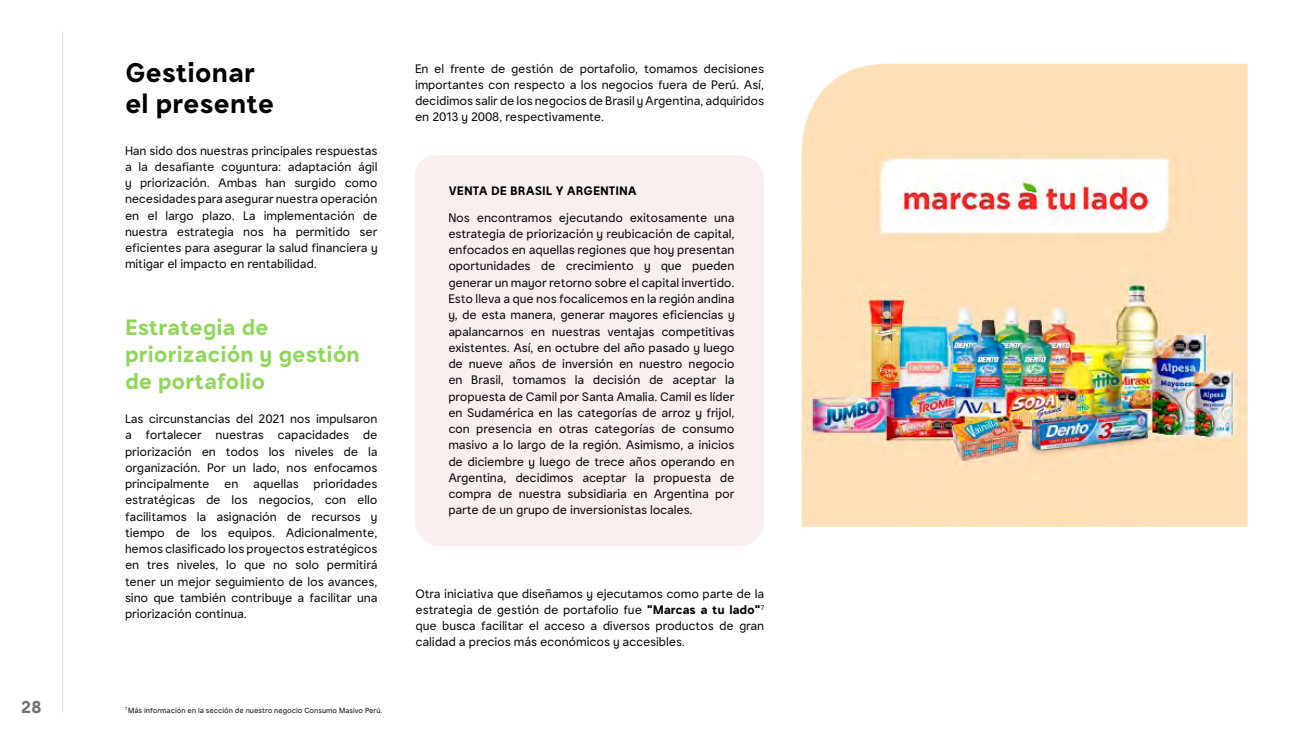
<style>
.page{position:relative;width:1310px;height:744px;background:#fff}
.page>*{position:absolute;margin:0;border:0;box-sizing:border-box;transform-origin:0 0}
.t1{font:700 27.5px/31.2px "Alicorp Sans";color:#000}
.t2{font:700 22.5px/27px "Alicorp Sans";color:#91d65c}
.t3{font:700 17.5px "Alicorp Sans";color:#766f6f}
.t4{font:12.5px/16.2px "Alicorp Sans";letter-spacing:-.01em;color:#000;text-align:justify}
.t5{font:700 12.5px "Alicorp Sans";color:#000}
.t6{font:7.5px "Alicorp Sans";color:#000}
.s1{font-weight:700}
</style>
<div class="page">
<div style="left:415px;top:155px;width:349px;height:391px;background:#faefef"></div>
<img style="left:802px;top:64px;width:446px;height:463px">
<hr style="left:62px;top:31px;width:1px;height:681px;background:#e0dcdc">
<h3 class="t3" style="left:21px;top:696px;width:23px">28</h3>
<h1 class="t1" style="left:125px;top:58px;width:151px">Gestionar el presente</h1>
<p class="t4" style="left:125px;top:142px;width:254px">Han sido dos nuestras principales respuestas a la desafiante coyuntura: adaptación ágil y priorización. Ambas han surgido como necesidades para asegurar nuestra operación en el largo plazo. La implementación de nuestra estrategia nos ha permitido ser eficientes para asegurar la salud financiera y mitigar el impacto en rentabilidad.</p>
<h2 class="t2" style="left:125px;top:315px;width:236px">Estrategia de priorización y gestión de portafolio</h2>
<p class="t4" style="left:125px;top:411px;width:254px">Las circunstancias del 2021 nos impulsaron a fortalecer nuestras capacidades de priorización en todos los niveles de la organización. Por un lado, nos enfocamos principalmente en aquellas prioridades estratégicas de los negocios, con ello facilitamos la asignación de recursos y tiempo de los equipos. Adicionalmente, hemos clasificado los proyectos estratégicos en tres niveles, lo que no solo permitirá tener un mejor seguimiento de los avances, sino que también contribuye a facilitar una priorización continua.</p>
<p class="t6" style="left:125px;top:705px;width:259px"><sup>7</sup> Más información en la sección de nuestro negocio Consumo Masivo Perú.</p>
<p class="t4" style="left:415px;top:60px;width:351px">En el frente de gestión de portafolio, tomamos decisiones importantes con respecto a los negocios fuera de Perú. Así, decidimos salir de los negocios de Brasil y Argentina, adquiridos en 2013 y 2008, respectivamente.</p>
<p class="t5" style="left:448px;top:183px;width:190px">VENTA DE BRASIL Y ARGENTINA</p>
<p class="t4" style="left:448px;top:209px;width:288px">Nos encontramos ejecutando exitosamente una estrategia de priorización y reubicación de capital, enfocados en aquellas regiones que hoy presentan oportunidades de crecimiento y que pueden generar un mayor retorno sobre el capital invertido.<br>Esto lleva a que nos focalicemos en la región andina y, de esta manera, generar mayores eficiencias y apalancarnos en nuestras ventajas competitivas existentes. Así, en octubre del año pasado y luego de nueve años de inversión en nuestro negocio en Brasil, tomamos la decisión de aceptar la propuesta de Camil por Santa Amalia. Camil es líder en Sudamérica en las categorías de arroz y frijol, con presencia en otras categorías de consumo masivo a lo largo de la región. Asimismo, a inicios de diciembre y luego de trece años operando en Argentina, decidimos aceptar la propuesta de compra de nuestra subsidiaria en Argentina por parte de un grupo de inversionistas locales.</p>
<p class="t4" style="left:416px;top:585px;width:350px">Otra iniciativa que diseñamos y ejecutamos como parte de la estrategia de gestión de portafolio fue <span class="s1">"Marcas a tu lado"</span><sup>7 </sup>que busca facilitar el acceso a diversos productos de gran calidad a precios más económicos y accesibles.</p>
</div>
